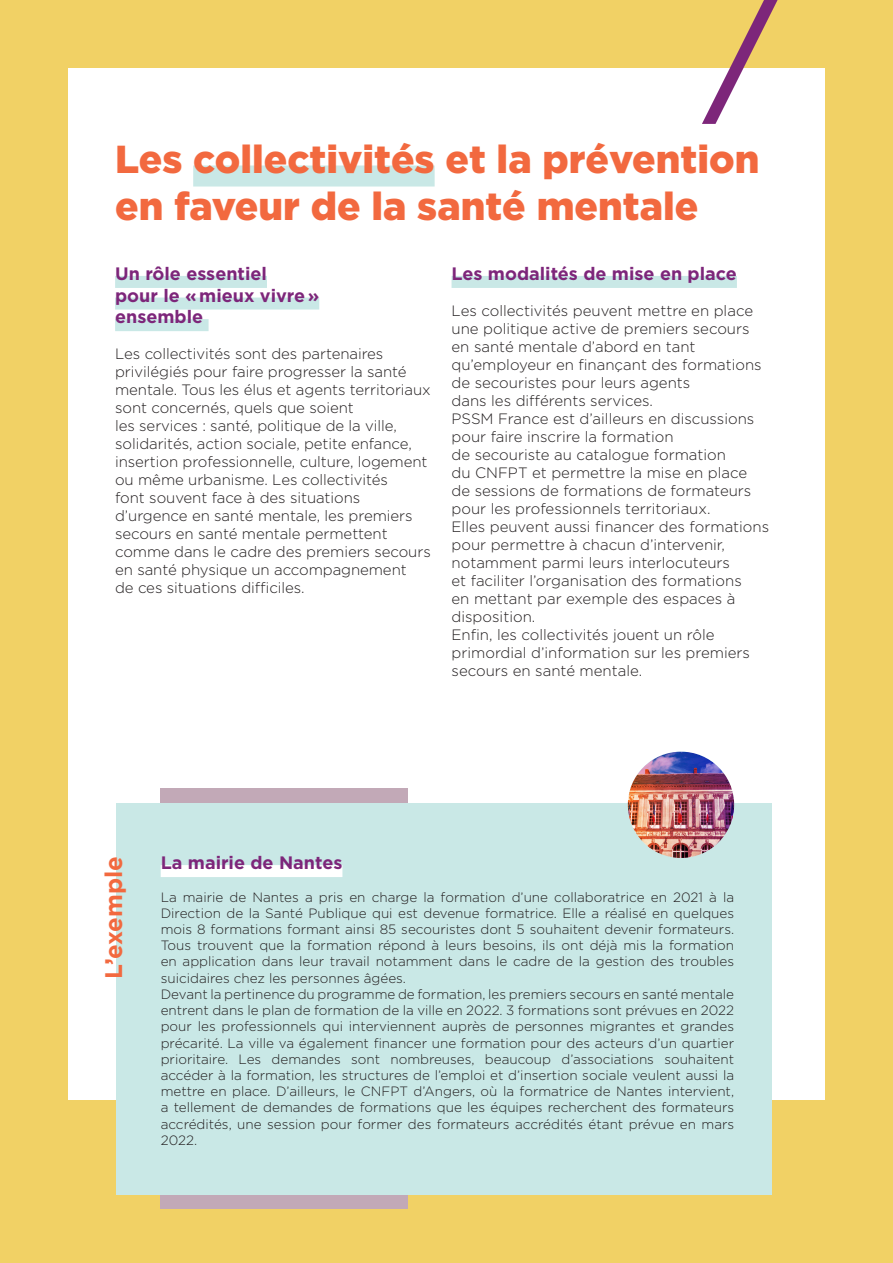
<style>
.page{position:relative;width:893px;height:1263px;background:#f1d165}
.page>*{position:absolute;margin:0;border:0;box-sizing:border-box;transform-origin:0 0}
.t1{font:900 39px/46.8px "Gotham";color:#f2693f}
.t2{font:700 24px "Gotham";color:#f2693f}
.t3{font:700 18px/21.6px "Gotham";color:#7d267a}
.t4{font:300 15px/18px "Gotham";letter-spacing:-.005em;color:#231f20}
.t5{font:300 13.5px/16.2px "Gotham";color:#231f20;text-align:justify}
</style>
<div class="page">
<div style="left:68px;top:68px;width:757px;height:1031px;background:#fff"></div>
<div style="left:161px;top:789px;width:247px;height:420px;background:#c2a9b7"></div>
<div style="left:116px;top:803px;width:656px;height:392px;background:#c9e8e6"></div>
<div style="left:161px;top:865px;width:181px;height:12px;background:#fff"></div>
<div style="left:115px;top:276px;width:152px;height:12px;background:#c9e8e6"></div>
<div style="left:115px;top:298px;width:204px;height:12px;background:#c9e8e6"></div>
<div style="left:115px;top:319px;width:94px;height:12px;background:#c9e8e6"></div>
<div style="left:452px;top:276px;width:285px;height:12px;background:#c9e8e6"></div>
<div style="left:193px;top:165px;width:242px;height:21px;background:#c9e8e6"></div>
<svg style="left:702px;top:0;width:76px;height:124px"></svg>
<img style="left:628px;top:752px;width:106px;height:106px;border-radius:50%">
<p class="t1" style="left:115px;top:135px;width:646px">Les collectivités et la prévention en faveur de la santé mentale</p>
<p class="t3" style="left:115px;top:263px;width:206px">Un rôle essentiel<br>pour le « mieux vivre » ensemble</p>
<p class="t4" style="left:115px;top:345px;width:317px">Les collectivités sont des partenaires privilégiés pour faire progresser la santé mentale. Tous les élus et agents territoriaux sont concernés, quels que soient<br>les services : santé, politique de la ville, solidarités, action sociale, petite enfance, insertion professionnelle, culture, logement ou même urbanisme. Les collectivités<br>font souvent face à des situations d’urgence en santé mentale, les premiers secours en santé mentale permettent comme dans le cadre des premiers secours en santé physique un accompagnement<br>de ces situations difficiles.</p>
<p class="t3" style="left:452px;top:263px;width:287px">Les modalités de mise en place</p>
<p class="t4" style="left:452px;top:301px;width:312px">Les collectivités peuvent mettre en place une politique active de premiers secours en santé mentale d’abord en tant qu’employeur en finançant des formations de secouristes pour leurs agents<br>dans les différents services.<br>PSSM France est d’ailleurs en discussions pour faire inscrire la formation<br>de secouriste au catalogue formation<br>du CNFPT et permettre la mise en place de sessions de formations de formateurs pour les professionnels territoriaux.</p>
<p class="t4" style="left:452px;top:517px;width:319px">Elles peuvent aussi financer des formations pour permettre à chacun d’intervenir, notamment parmi leurs interlocuteurs<br>et faciliter l’organisation des formations<br>en mettant par exemple des espaces à disposition.</p>
<p class="t4" style="left:452px;top:625px;width:300px">Enfin, les collectivités jouent un rôle primordial d’information sur les premiers secours en santé mentale.</p>
<p class="t2" style="left:98px;top:979px;width:124px;rotate:-90deg">L’exemple</p>
<p class="t3" style="left:161px;top:852px;width:183px">La mairie de Nantes</p>
<p class="t5" style="left:161px;top:888px;width:575px">La mairie de Nantes a pris en charge la formation d’une collaboratrice en 2021 à la Direction de la Santé Publique qui est devenue formatrice. Elle a réalisé en quelques mois 8 formations formant ainsi 85 secouristes dont 5 souhaitent devenir formateurs.<br>Tous trouvent que la formation répond à leurs besoins, ils ont déjà mis la formation en application dans leur travail notamment dans le cadre de la gestion des troubles suicidaires chez les personnes âgées.</p>
<p class="t5" style="left:161px;top:986px;width:575px">Devant la pertinence du programme de formation, les premiers secours en santé mentale entrent dans le plan de formation de la ville en 2022. 3 formations sont prévues en 2022 pour les professionnels qui interviennent auprès de personnes migrantes et grandes précarité. La ville va également financer une formation pour des acteurs d’un quartier prioritaire. Les demandes sont nombreuses, beaucoup d’associations souhaitent accéder à la formation, les structures de l’emploi et d’insertion sociale veulent aussi la mettre en place. D’ailleurs, le CNFPT d’Angers, où la formatrice de Nantes intervient, a tellement de demandes de formations que les équipes recherchent des formateurs accrédités, une session pour former des formateurs accrédités étant prévue en mars 2022.</p>
</div>
